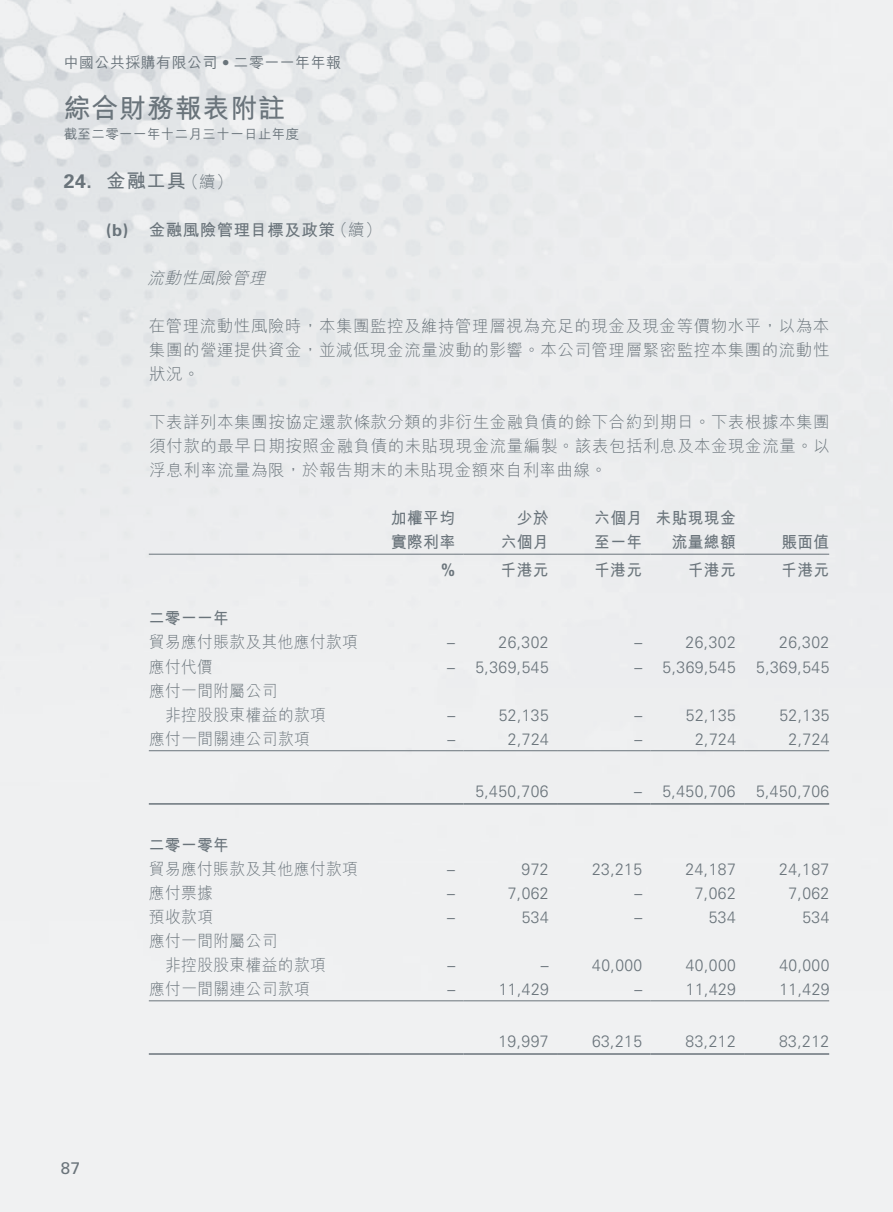
<style>
.page{position:relative;width:893px;height:1212px;background:#eeeff0}
.page>*{position:absolute;margin:0;border:0;box-sizing:border-box;transform-origin:0 0}
.t1{font:700 27px "M Hei HK";letter-spacing:.03em;color:#6a747b}
.t2{font:700 19.5px "M Hei HK";color:#6a747b}
.t3{font:700 19.5px "Univers LT Std";color:#6a747b}
.t4{font:16.8px "Univers LT Std";color:#6a747b}
.t5{font:300 16.5px "Univers LT Std";letter-spacing:.03em;color:#6a747b;scale:.95 1}
.t6{font:300 16.5px/24px "M Hei HK";letter-spacing:.03em;color:#6a747b;text-align:justify}
.t7{font:300 16.5px/24px "M Hei HK";letter-spacing:.03em;color:#6a747b;scale:.95 1}
.t8{font:700 16.5px/24px "M Hei HK";letter-spacing:.03em;color:#6a747b;scale:.95 1}
.t9{font:700 16.5px "M Hei HK";letter-spacing:.03em;color:#6a747b}
.t10{font:italic 300 16.5px "M Hei HK";color:#6a747b}
.t11{font:700 16.5px "Univers LT Std";color:#6a747b}
.t12{font:700 16.5px "Univers LT Std";color:#6a747b;scale:.95 1}
.t13{font:500 15px "M Hei HK";letter-spacing:.03em;color:#6a747b}
.t14{font:500 13.5px "M Hei HK";letter-spacing:.03em;color:#6a747b}
.s1{font-family:"Univers LT Std";font-weight:400}
</style>
<div class="page">
<hr style="left:149px;top:554px;width:221px;height:1px;background:#6a747b">
<hr style="left:370px;top:554px;width:93px;height:1px;background:#6a747b">
<hr style="left:463px;top:554px;width:94px;height:1px;background:#6a747b">
<hr style="left:557px;top:554px;width:94px;height:1px;background:#6a747b">
<hr style="left:651px;top:554px;width:93px;height:1px;background:#6a747b">
<hr style="left:744px;top:554px;width:85px;height:1px;background:#6a747b">
<hr style="left:149px;top:750px;width:221px;height:1px;background:#6a747b">
<hr style="left:370px;top:750px;width:93px;height:1px;background:#6a747b">
<hr style="left:463px;top:750px;width:94px;height:1px;background:#6a747b">
<hr style="left:557px;top:750px;width:94px;height:1px;background:#6a747b">
<hr style="left:651px;top:750px;width:93px;height:1px;background:#6a747b">
<hr style="left:744px;top:750px;width:85px;height:1px;background:#6a747b">
<hr style="left:149px;top:803px;width:221px;height:2px;background:#6a747b">
<hr style="left:370px;top:803px;width:93px;height:2px;background:#6a747b">
<hr style="left:463px;top:803px;width:94px;height:2px;background:#6a747b">
<hr style="left:557px;top:803px;width:94px;height:2px;background:#6a747b">
<hr style="left:651px;top:803px;width:93px;height:2px;background:#6a747b">
<hr style="left:744px;top:803px;width:85px;height:2px;background:#6a747b">
<hr style="left:149px;top:1000px;width:221px;height:1px;background:#6a747b">
<hr style="left:370px;top:1000px;width:93px;height:1px;background:#6a747b">
<hr style="left:463px;top:1000px;width:94px;height:1px;background:#6a747b">
<hr style="left:557px;top:1000px;width:94px;height:1px;background:#6a747b">
<hr style="left:651px;top:1000px;width:93px;height:1px;background:#6a747b">
<hr style="left:744px;top:1000px;width:85px;height:1px;background:#6a747b">
<hr style="left:149px;top:1053px;width:221px;height:2px;background:#6a747b">
<hr style="left:370px;top:1053px;width:93px;height:2px;background:#6a747b">
<hr style="left:463px;top:1053px;width:94px;height:2px;background:#6a747b">
<hr style="left:557px;top:1053px;width:94px;height:2px;background:#6a747b">
<hr style="left:651px;top:1053px;width:93px;height:2px;background:#6a747b">
<hr style="left:744px;top:1053px;width:85px;height:2px;background:#6a747b">
<p class="t13" style="left:64px;top:52px;width:279px">中國公共採購有限公司 <span class="s1">•</span> 二零一一年年報</p>
<h1 class="t1" style="left:64px;top:88px;width:223px">綜合財務報表附註</h1>
<p class="t14" style="left:64px;top:125px;width:237px">截至二零一一年十二月三十一日止年度</p>
<p class="t6" style="left:182px;top:169px;width:52px">（續(</p>
<p class="t2" style="left:106px;top:166px;width:81px">金融工具</p>
<p class="t3" style="left:64px;top:169px;width:30px">24.</p>
<p class="t11" style="left:106px;top:220px;width:23px">b( )</p>
<p class="t6" style="left:331px;top:217px;width:52px">（續(</p>
<p class="t9" style="left:149px;top:218px;width:188px">金融風險管理目標及政策</p>
<p class="t10" style="left:147px;top:266px;width:126px">流動性風險管理</p>
<p class="t6" style="left:149px;top:313px;width:682px">在管理流動性風險時，本集團監控及維持管理層視為充足的現金及現金等價物水平，以為本集團的營運提供資金，並減低現金流量波動的影響。本公司管理層緊密監控本集團的流動性狀況。</p>
<p class="t6" style="left:149px;top:409px;width:682px">下表詳列本集團按協定還款條款分類的非衍生金融負債的餘下合約到期日。下表根據本集團須付款的最早日期按照金融負債的未貼現現金流量編製。該表包括利息及本金現金流量。以浮息利率流量為限，於報告期末的未貼現金額來自利率曲線。</p>
<p class="t8" style="left:391px;top:505px;width:69px">加權平均實際利率</p>
<p class="t8" style="left:501px;top:505px;width:52px;text-align:right">少於六個月</p>
<p class="t8" style="left:594px;top:505px;width:52px">六個月至一年</p>
<p class="t8" style="left:656px;top:505px;width:86px">未貼現現金</p>
<p class="t8" style="left:672px;top:529px;width:69px">流量總額</p>
<p class="t8" style="left:781px;top:529px;width:52px">賬面值</p>
<p class="t12" style="left:441px;top:561px;width:16px">%</p>
<p class="t8" style="left:501px;top:557px;width:52px">千港元</p>
<p class="t8" style="left:594px;top:557px;width:52px">千港元</p>
<p class="t8" style="left:688px;top:557px;width:52px">千港元</p>
<p class="t8" style="left:781px;top:557px;width:52px">千港元</p>
<p class="t8" style="left:149px;top:605px;width:86px">二零一一年</p>
<p class="t7" style="left:149px;top:630px;width:222px">貿易應付賬款及其他應付款項</p>
<p class="t5" style="left:447px;top:633px;width:10px">–</p>
<p class="t5" style="left:498px;top:633px;width:54px">26,302</p>
<p class="t5" style="left:634px;top:633px;width:10px">–</p>
<p class="t5" style="left:686px;top:633px;width:54px">26,302</p>
<p class="t5" style="left:779px;top:633px;width:54px">26,302</p>
<p class="t7" style="left:149px;top:654px;width:137px">應付代價<br>應付一間附屬公司</p>
<p class="t5" style="left:447px;top:657px;width:10px">–</p>
<p class="t5" style="left:475px;top:657px;width:79px">5,369,545</p>
<p class="t5" style="left:634px;top:657px;width:10px">–</p>
<p class="t5" style="left:663px;top:657px;width:79px">5,369,545</p>
<p class="t5" style="left:756px;top:657px;width:79px">5,369,545</p>
<p class="t7" style="left:165px;top:702px;width:171px">非控股股東權益的款項</p>
<p class="t5" style="left:447px;top:705px;width:10px">–</p>
<p class="t5" style="left:499px;top:705px;width:54px">52,135</p>
<p class="t5" style="left:635px;top:705px;width:10px">–</p>
<p class="t5" style="left:686px;top:705px;width:54px">52,135</p>
<p class="t5" style="left:779px;top:705px;width:54px">52,135</p>
<p class="t7" style="left:149px;top:726px;width:171px">應付一間關連公司款項</p>
<p class="t5" style="left:447px;top:729px;width:10px">–</p>
<p class="t5" style="left:508px;top:729px;width:45px">2,724</p>
<p class="t5" style="left:635px;top:729px;width:10px">–</p>
<p class="t5" style="left:695px;top:729px;width:45px">2,724</p>
<p class="t5" style="left:789px;top:729px;width:45px">2,724</p>
<p class="t5" style="left:475px;top:781px;width:79px">5,450,706</p>
<p class="t5" style="left:634px;top:781px;width:10px">–</p>
<p class="t5" style="left:662px;top:781px;width:79px">5,450,706</p>
<p class="t5" style="left:756px;top:781px;width:79px">5,450,706</p>
<p class="t8" style="left:149px;top:831px;width:86px">二零一零年</p>
<p class="t7" style="left:149px;top:856px;width:222px">貿易應付賬款及其他應付款項</p>
<p class="t5" style="left:447px;top:859px;width:10px">–</p>
<p class="t5" style="left:522px;top:859px;width:30px">972</p>
<p class="t5" style="left:592px;top:859px;width:54px">23,215</p>
<p class="t5" style="left:686px;top:859px;width:54px">24,187</p>
<p class="t5" style="left:779px;top:859px;width:54px">24,187</p>
<p class="t7" style="left:149px;top:880px;width:69px">應付票據</p>
<p class="t5" style="left:447px;top:883px;width:10px">–</p>
<p class="t5" style="left:508px;top:883px;width:45px">7,062</p>
<p class="t5" style="left:634px;top:883px;width:10px">–</p>
<p class="t5" style="left:695px;top:883px;width:45px">7,062</p>
<p class="t5" style="left:788px;top:883px;width:45px">7,062</p>
<p class="t7" style="left:149px;top:904px;width:137px">預收款項<br>應付一間附屬公司</p>
<p class="t5" style="left:447px;top:907px;width:10px">–</p>
<p class="t5" style="left:522px;top:907px;width:30px">534</p>
<p class="t5" style="left:634px;top:907px;width:10px">–</p>
<p class="t5" style="left:709px;top:907px;width:30px">534</p>
<p class="t5" style="left:802px;top:907px;width:30px">534</p>
<p class="t7" style="left:165px;top:952px;width:171px">非控股股東權益的款項</p>
<p class="t5" style="left:447px;top:955px;width:10px">–</p>
<p class="t5" style="left:541px;top:955px;width:10px">–</p>
<p class="t5" style="left:592px;top:955px;width:54px">40,000</p>
<p class="t5" style="left:686px;top:955px;width:54px">40,000</p>
<p class="t5" style="left:779px;top:955px;width:54px">40,000</p>
<p class="t7" style="left:149px;top:976px;width:171px">應付一間關連公司款項</p>
<p class="t5" style="left:447px;top:979px;width:10px">–</p>
<p class="t5" style="left:499px;top:979px;width:54px">11,429</p>
<p class="t5" style="left:635px;top:979px;width:10px">–</p>
<p class="t5" style="left:686px;top:979px;width:54px">11,429</p>
<p class="t5" style="left:779px;top:979px;width:54px">11,429</p>
<p class="t5" style="left:498px;top:1031px;width:54px">19,997</p>
<p class="t5" style="left:592px;top:1031px;width:54px">63,215</p>
<p class="t5" style="left:686px;top:1031px;width:54px">83,212</p>
<p class="t5" style="left:779px;top:1031px;width:54px">83,212</p>
<p class="t4" style="left:61px;top:1157px;width:21px">87</p>
</div>
